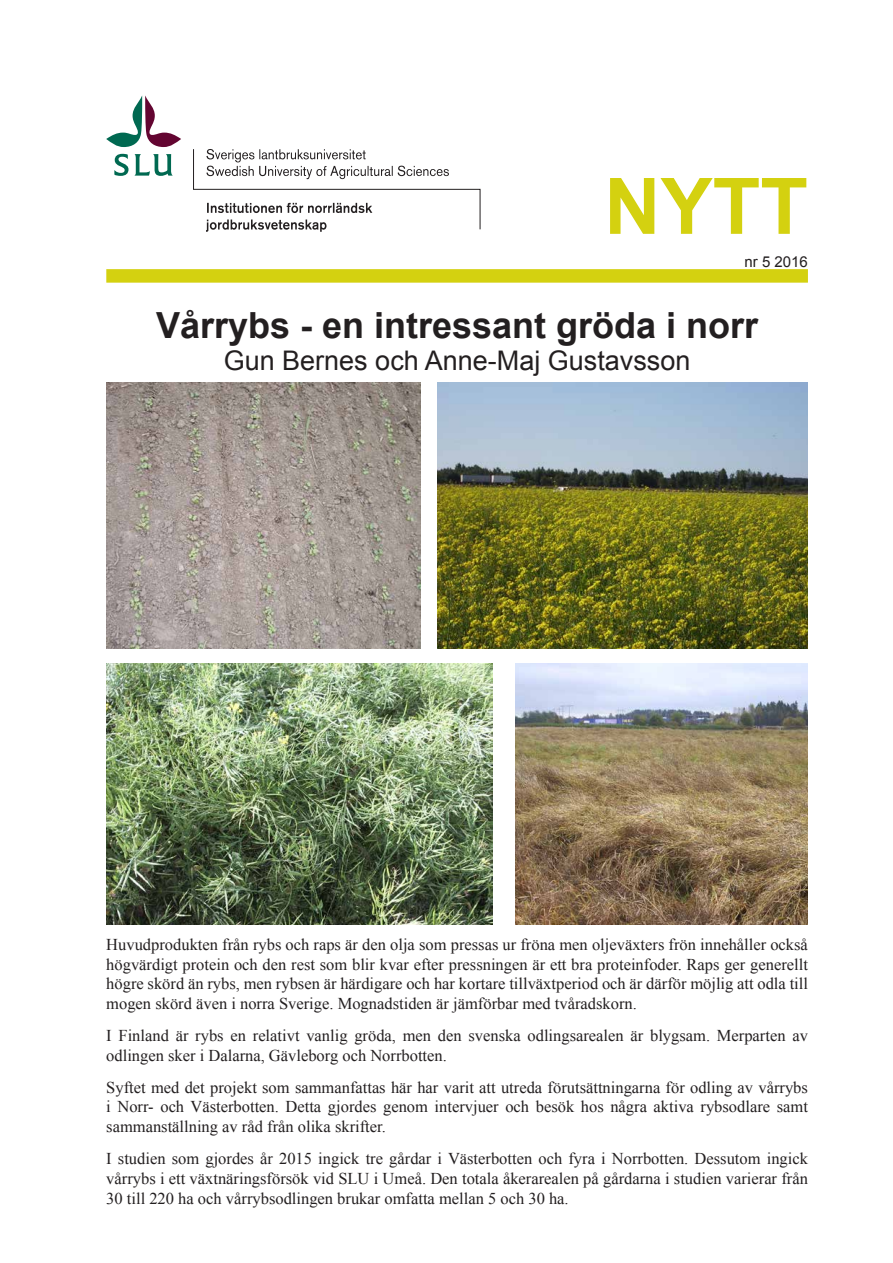
<style>
.page{position:relative;width:893px;height:1263px;background:#fff}
.page>*{position:absolute;margin:0;border:0;box-sizing:border-box;transform-origin:0 0}
.t1{font:700 78px "Arial";color:#d4d110}
.t2{font:700 36px "Arial";color:#231f20}
.t3{font:27px "Arial";color:#231f20}
.t4{font:16.5px/19.8px "Times New Roman";color:#231f20;text-align:justify}
.t5{font:15px "Arial";color:#231f20}
</style>
<div class="page">
<svg style="left:106px;top:96px;width:75px;height:51px"></svg>
<svg style="left:114px;top:154px;width:14px;height:22px"></svg>
<svg style="left:135px;top:154px;width:38px;height:22px"></svg>
<svg style="left:193px;top:149px;width:288px;height:83px"></svg>
<div style="left:106px;top:269px;width:702px;height:14px;background:#d4d110"></div>
<img style="left:438px;top:383px;width:370px;height:265px">
<img style="left:106px;top:663px;width:386px;height:262px">
<img style="left:515px;top:663px;width:293px;height:262px">
<img style="left:106px;top:382px;width:315px;height:266px">
<h1 class="t1" style="left:604px;top:154px;width:205px">NYTT</h1>
<p class="t5" style="left:744px;top:252px;width:65px">nr 5 2016</p>
<h2 class="t2" style="left:156px;top:301px;width:604px">Vårrybs - en intressant gröda i norr</h2>
<h3 class="t3" style="left:224px;top:343px;width:468px">Gun Bernes och Anne-Maj Gustavsson</h3>
<p class="t4" style="left:106px;top:934px;width:703px">Huvudprodukten från rybs och raps är den olja som pressas ur fröna men oljeväxters frön innehåller också högvärdigt protein och den rest som blir kvar efter pressningen är ett bra proteinfoder. Raps ger generellt högre skörd än rybs, men rybsen är härdigare och har kortare tillväxtperiod och är därför möjlig att odla till mogen skörd även i norra Sverige. Mognadstiden är jämförbar med tvåradskorn.</p>
<p class="t4" style="left:106px;top:1025px;width:703px">I Finland är rybs en relativt vanlig gröda, men den svenska odlingsarealen är blygsam. Merparten av odlingen sker i Dalarna, Gävleborg och Norrbotten.</p>
<p class="t4" style="left:106px;top:1077px;width:703px">Syftet med det projekt som sammanfattas här har varit att utreda förutsättningarna för odling av vårrybs i Norr- och Västerbotten. Detta gjordes genom intervjuer och besök hos några aktiva rybsodlare samt sammanställning av råd från olika skrifter.</p>
<p class="t4" style="left:106px;top:1148px;width:703px">I studien som gjordes år 2015 ingick tre gårdar i Västerbotten och fyra i Norrbotten. Dessutom ingick vårrybs i ett växtnäringsförsök vid SLU i Umeå. Den totala åkerarealen på gårdarna i studien varierar från 30 till 220 ha och vårrybsodlingen brukar omfatta mellan 5 och 30 ha.</p>
</div>
